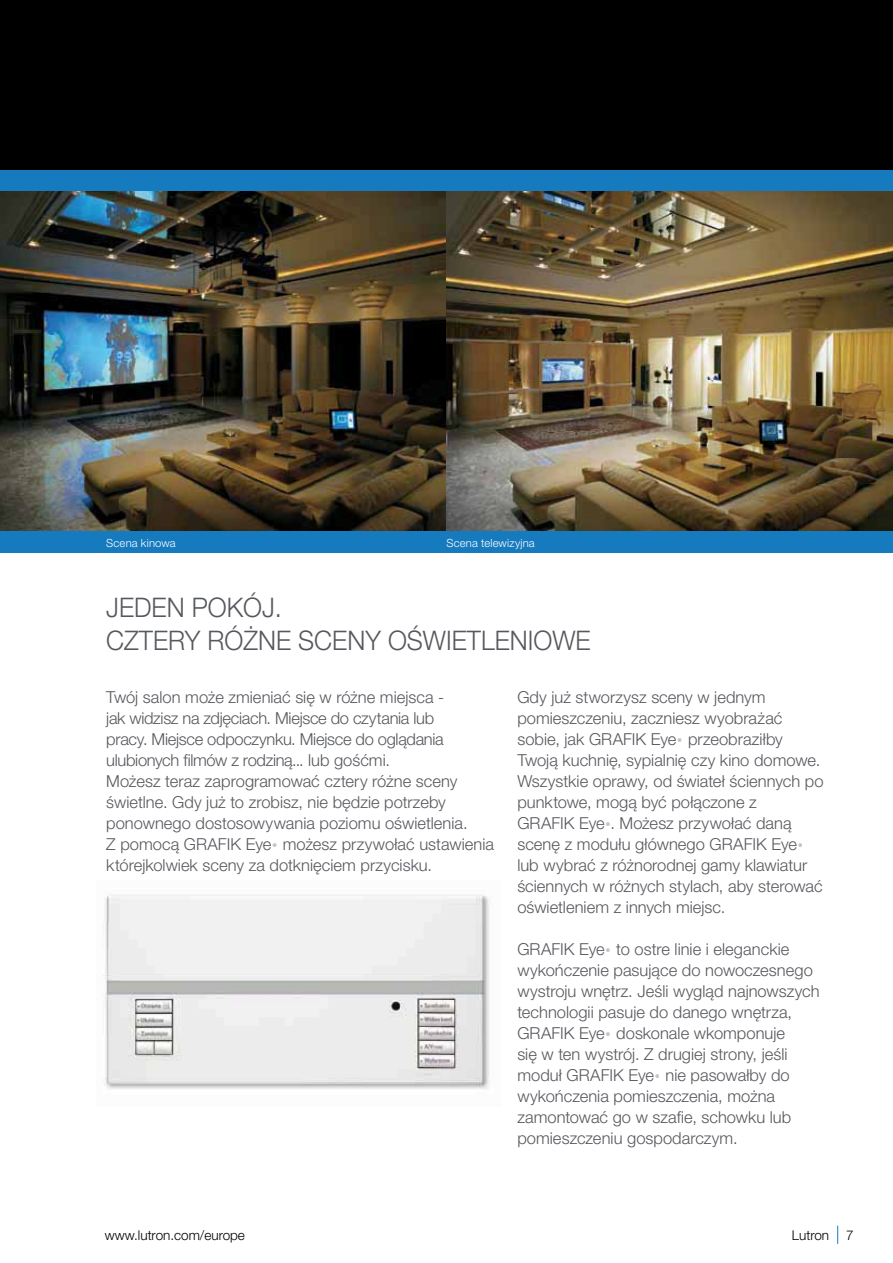
<style>
.page{position:relative;width:893px;height:1263px;background:#fff}
.page>*{position:absolute;margin:0;border:0;box-sizing:border-box;transform-origin:0 0}
.t1{font:300 27px/33px "Helvetica Neue CE";color:#55585d;scale:.94 1}
.t2{font:300 16.5px/21px "Helvetica Neue CE";color:#55585d}
.t3{font:300 13.5px "Helvetica Neue CE";color:#000}
.t4{font:300 11.25px "Helvetica Neue CE";letter-spacing:.015em;color:#fff}
.s1{font-size:9px}
</style>
<div class="page">
<div style="left:0;top:0;width:893px;height:170px;background:#000"></div>
<div style="left:0;top:170px;width:893px;height:21px;background:#167abf"></div>
<svg style="left:837px;top:1226px;width:1px;height:18px"></svg>
<img style="left:0;top:191px;width:446px;height:340px">
<img style="left:446px;top:191px;width:447px;height:340px">
<div style="left:0;top:531px;width:893px;height:22px;background:#167abf"></div>
<img style="left:103px;top:895px;width:387px;height:194px">
<p class="t4" style="left:106px;top:539px;width:71px">Scena kinowa</p>
<p class="t4" style="left:446px;top:539px;width:90px">Scena telewizyjna</p>
<h1 class="t1" style="left:106px;top:594px;width:517px">JEDEN POKÓJ.<br>CZTERY RÓŻNE SCENY OŚWIETLENIOWE</h1>
<p class="t2" style="left:106px;top:689px;width:389px">Twój salon może zmieniać się w różne miejsca -<br>jak widzisz na zdjęciach. Miejsce do czytania lub<br>pracy. Miejsce odpoczynku. Miejsce do oglądania ulubionych filmów z rodziną... lub gośćmi.<br>Możesz teraz zaprogramować cztery różne sceny świetlne. Gdy już to zrobisz, nie będzie potrzeby ponownego dostosowywania poziomu oświetlenia.<br>Z pomocą GRAFIK Eye<span class="s1">®</span> możesz przywołać ustawienia którejkolwiek sceny za dotknięciem przycisku.</p>
<p class="t2" style="left:517px;top:689px;width:308px">Gdy już stworzysz sceny w jednym pomieszczeniu, zaczniesz wyobrażać sobie, jak GRAFIK Eye<span class="s1">®</span> przeobraziłby Twoją kuchnię, sypialnię czy kino domowe.<br>Wszystkie oprawy, od świateł ściennych po punktowe, mogą być połączone z<br>GRAFIK Eye<span class="s1">®</span>. Możesz przywołać daną scenę z modułu głównego GRAFIK Eye<span class="s1">® </span>lub wybrać z różnorodnej gamy klawiatur ściennych w różnych stylach, aby sterować oświetleniem z innych miejsc.</p>
<p class="t2" style="left:517px;top:941px;width:304px">GRAFIK Eye<span class="s1">®</span> to ostre linie i eleganckie wykończenie pasujące do nowoczesnego wystroju wnętrz. Jeśli wygląd najnowszych technologii pasuje do danego wnętrza, GRAFIK Eye<span class="s1">®</span> doskonale wkomponuje<br>się w ten wystrój. Z drugiej strony, jeśli moduł GRAFIK Eye<span class="s1">®</span> nie pasowałby do wykończenia pomieszczenia, można zamontować go w szafie, schowku lub pomieszczeniu gospodarczym.</p>
<p class="t3" style="left:105px;top:1230px;width:142px">www.lutron.com/europe</p>
<p class="t3" style="left:792px;top:1230px;width:39px">Lutron</p>
<p class="t3" style="left:846px;top:1230px;width:9px">7</p>
</div>
